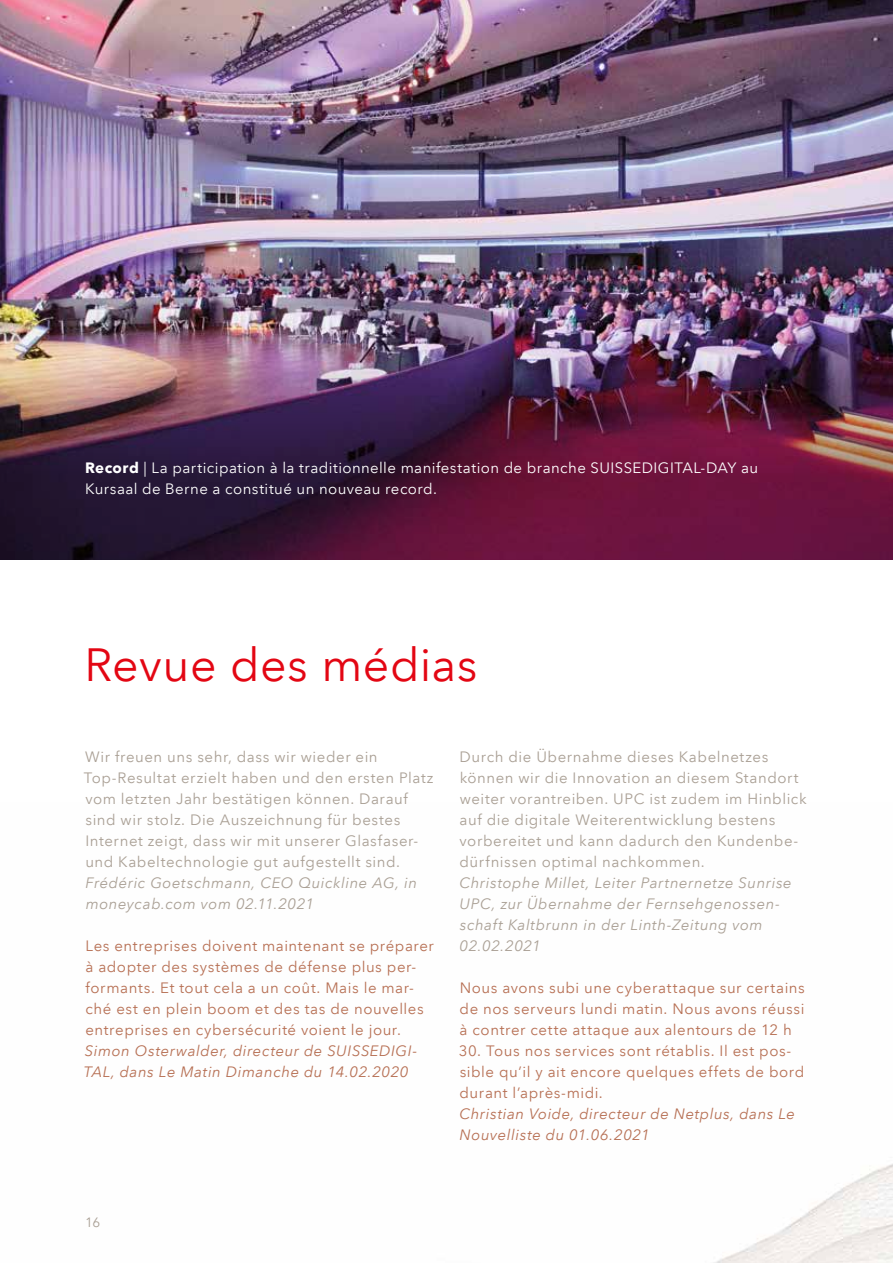
<style>
.page{position:relative;width:893px;height:1263px;background:#fff}
.page>*{position:absolute;margin:0;border:0;box-sizing:border-box;transform-origin:0 0}
.t1{font:46.5px "Avenir Next LT Pro";letter-spacing:.01em;color:#e30613}
.t2{font:15px/21px "Avenir Next LT Pro";letter-spacing:.035em;color:#aaa095}
.t3{font:15px/21px "Avenir Next LT Pro";letter-spacing:.035em;color:#b77054}
.t4{font:italic 15px/21px "Avenir Next LT Pro";letter-spacing:.035em;color:#aaa095}
.t5{font:italic 15px/21px "Avenir Next LT Pro";letter-spacing:.035em;color:#b77054}
.t6{font:15px/21px "Avenir Next LT Pro";letter-spacing:.025em;color:#fff}
.t7{font:13.5px "Avenir Next LT Pro";color:#aaa095}
.s1{font-weight:700}
</style>
<div class="page">
<img style="left:714px;top:1164px;width:179px;height:99px">
<img style="left:0;top:0;width:893px;height:305px">
<img style="left:0;top:305px;width:893px;height:255px">
<p class="t6" style="left:85px;top:458px;width:675px"><span class="s1">Record</span> | La participation à la traditionnelle manifestation de branche SUISSEDIGITAL-DAY au<br>Kursaal de Berne a constitué un nouveau record.</p>
<h1 class="t1" style="left:84px;top:637px;width:395px">Revue des médias</h1>
<p class="t2" style="left:84px;top:746px;width:351px">Wir freuen uns sehr, dass wir wieder ein Top-Resultat erzielt haben und den ersten Platz vom letzten Jahr bestätigen können. Darauf sind wir stolz. Die Auszeichnung für bestes Internet zeigt, dass wir mit unserer Glasfaser&shy;und Kabeltechnologie gut aufgestellt sind.</p>
<p class="t4" style="left:85px;top:872px;width:333px">Frédéric Goetschmann, CEO Quickline AG, in moneycab.com vom 02.11.2021</p>
<p class="t3" style="left:85px;top:935px;width:350px">Les entreprises doivent maintenant se préparer à adopter des systèmes de défense plus per&shy;formants. Et tout cela a un coût. Mais le mar&shy;ché est en plein boom et des tas de nouvelles entreprises en cybersécurité voient le jour.</p>
<p class="t5" style="left:84px;top:1040px;width:335px">Simon Osterwalder, directeur de SUISSEDIGI-<br>TAL, dans Le Matin Dimanche du 14.02.2020</p>
<p class="t2" style="left:460px;top:746px;width:349px">Durch die Übernahme dieses Kabelnetzes können wir die Innovation an diesem Standort weiter vorantreiben. UPC ist zudem im Hinblick auf die digitale Weiterentwicklung bestens vorbereitet und kann dadurch den Kundenbe&shy;dürfnissen optimal nachkommen.</p>
<p class="t4" style="left:459px;top:872px;width:334px">Christophe Millet, Leiter Partnernetze Sunrise UPC, zur Übernahme der Fernsehgenossen&shy;schaft Kaltbrunn in der Linth-Zeitung vom 02.02.2021</p>
<p class="t3" style="left:460px;top:977px;width:347px;text-align:justify">Nous avons subi une cyberattaque sur certains de nos serveurs lundi matin. Nous avons réussi à contrer cette attaque aux alentours de 12 h</p>
<p class="t3" style="left:459px;top:1040px;width:347px">30. Tous nos services sont rétablis. Il est pos&shy;sible qu’il y ait encore quelques effets de bord durant l’après-midi.</p>
<p class="t5" style="left:459px;top:1103px;width:337px">Christian Voide, directeur de Netplus, dans Le<br>Nouvelliste du 01.06.2021</p>
<p class="t7" style="left:85px;top:1214px;width:17px">16</p>
</div>
